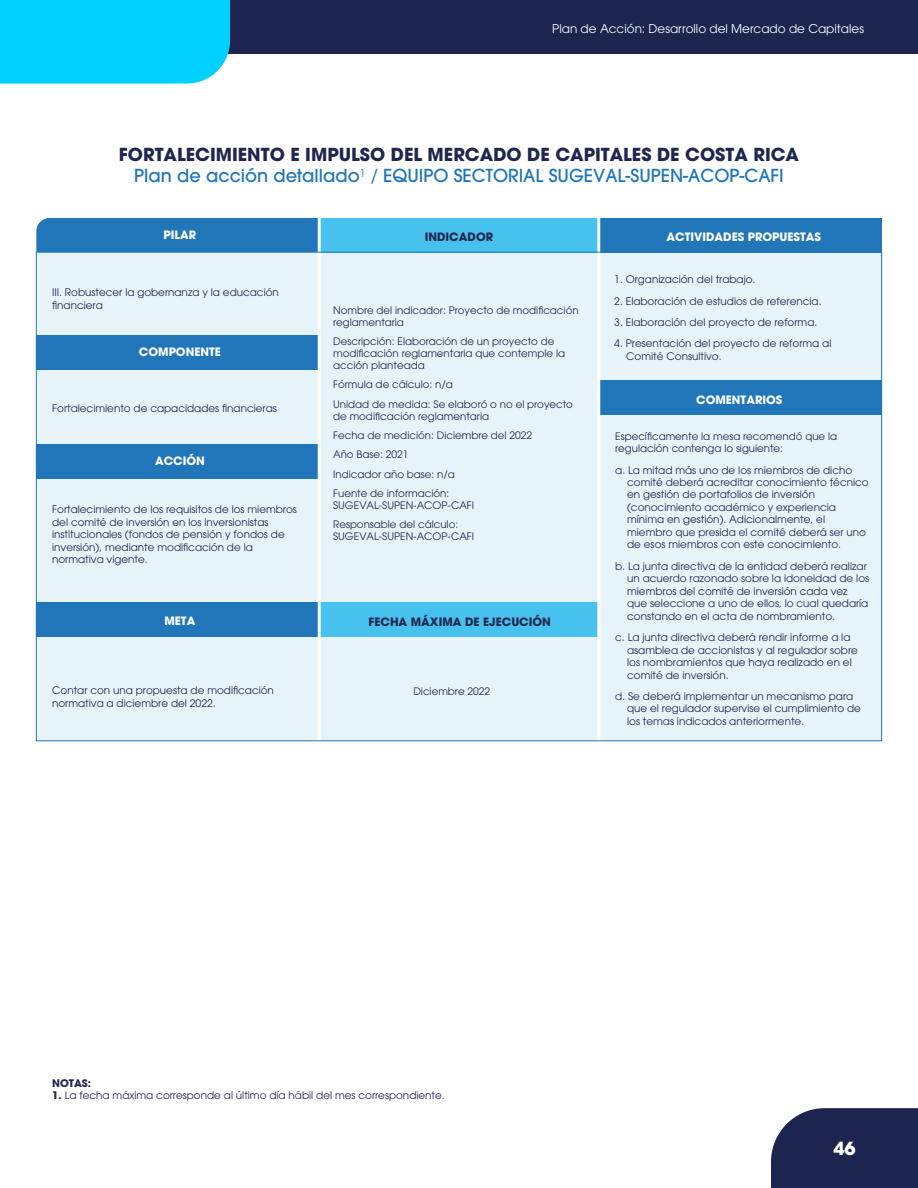
<style>
.page{position:relative;width:918px;height:1188px;background:#fff}
.page>*{position:absolute;margin:0;border:0;box-sizing:border-box;transform-origin:0 0}
.t1{font:700 18px "ITC Avant Garde Std";color:#fff}
.t2{font:500 17.85px/21.5px "ITC Avant Garde Pro";color:#1d75b9;text-align:center}
.t3{font:12px "ITC Avant Garde Std";color:#fff}
.t4{font:700 11.4px "ITC Avant Garde Pro";color:#fff}
.t5{font:700 11.4px "ITC Avant Garde Pro";color:#21264e}
.t6{font:10.35px/12.5px "ITC Avant Garde Pro";color:#21264e}
.t7{font:700 10.35px "ITC Avant Garde Pro";color:#21264e}
.t8{font:10.2px/19.4px "ITC Avant Garde Pro";color:#21264e}
.s1{font-weight:700;color:#21264e}
.s2{font-weight:400}
.s3{font-weight:700}
</style>
<div class="page">
<div style="left:771px;top:1108px;width:147px;height:80px;background:#1c244f"></div>
<div style="left:102px;top:0;width:816px;height:54px;background:#1c244f"></div>
<div style="left:0;top:0;width:230px;height:84px;background:#00d1ff"></div>
<div style="left:36px;top:252px;width:846px;height:489px;background:#e6f4fa"></div>
<div style="left:319px;top:218px;width:280px;height:34px;background:#47c1ee"></div>
<div style="left:318px;top:602px;width:282px;height:34px;background:#47c1ee"></div>
<div style="left:36px;top:218px;width:282px;height:34px;background:#2076b9"></div>
<div style="left:36px;top:335px;width:283px;height:34px;background:#2076b9"></div>
<div style="left:36px;top:444px;width:283px;height:34px;background:#2076b9"></div>
<div style="left:36px;top:602px;width:283px;height:34px;background:#2076b9"></div>
<div style="left:599px;top:218px;width:283px;height:34px;background:#2076b9"></div>
<div style="left:599px;top:381px;width:283px;height:34px;background:#2076b9"></div>
<hr style="left:318px;top:218px;width:3px;height:523px;background:#fff">
<hr style="left:597px;top:218px;width:3px;height:523px;background:#fff">
<p class="t3" style="left:552px;top:21px;width:313px">Plan de Acción: Desarrollo del Mercado de Capitales</p>
<h2 class="t2" style="left:119px;top:144px;width:682px"><span class="s1">FORTALECIMIENTO E IMPULSO DEL MERCADO DE CAPITALES DE COSTA RICA<br></span>Plan de acción detallado<sup>1</sup> <span class="s2">/</span> EQUIPO SECTORIAL SUGEVAL-SUPEN-ACOP-CAFI</h2>
<p class="t4" style="left:164px;top:228px;width:34px">PILAR</p>
<p class="t5" style="left:425px;top:229px;width:70px">INDICADOR</p>
<p class="t4" style="left:666px;top:229px;width:156px">ACTIVIDADES PROPUESTAS</p>
<p class="t6" style="left:52px;top:286px;width:228px">III. Robustecer la gobernanza y la educación financiera</p>
<p class="t4" style="left:139px;top:345px;width:83px">COMPONENTE</p>
<p class="t6" style="left:52px;top:402px;width:226px">Fortalecimiento de capacidades financieras</p>
<p class="t4" style="left:155px;top:453px;width:51px">ACCIÓN</p>
<p class="t6" style="left:52px;top:503px;width:246px">Fortalecimiento de los requisitos de los miembros del comité de inversión en los inversionistas institucionales (fondos de pensión y fondos de inversión), mediante modificación de la normativa vigente.</p>
<p class="t4" style="left:164px;top:613px;width:32px">META</p>
<p class="t8" style="left:333px;top:304px;width:247px;line-height:11.9px">Nombre del indicador: Proyecto de modificación reglamentaria</p>
<p class="t8" style="left:333px;top:336px;width:233px;line-height:11.9px">Descripción: Elaboración de un proyecto de modificación reglamentaria que contemple la acción planteada</p>
<p class="t8" style="left:333px;top:375px;width:241px">Fórmula de cálculo: n/a<br>Unidad de medida: Se elaboró o no el proyecto</p>
<p class="t8" style="left:333px;top:406px;width:201px">de modificación reglamentaria<br>Fecha de medición: Diciembre del 2022<br>Año Base: 2021<br>Indicador año base: n/a<br>Fuente de información:</p>
<p class="t8" style="left:333px;top:495px;width:143px">SUGEVAL-SUPEN-ACOP-CAFI<br>Responsable del cálculo:</p>
<p class="t8" style="left:333px;top:526px;width:143px">SUGEVAL-SUPEN-ACOP-CAFI</p>
<p class="t5" style="left:369px;top:614px;width:184px">FECHA MÁXIMA DE EJECUCIÓN</p>
<p class="t6" style="left:52px;top:684px;width:223px">Contar con una propuesta de modificación normativa a diciembre del 2022.</p>
<p class="t8" style="left:413px;top:681px;width:78px">Diciembre 2022</p>
<p class="t6" style="left:614px;top:273px;width:143px">1. Organización del trabajo.</p>
<p class="t6" style="left:614px;top:295px;width:209px">2. Elaboración de estudios de referencia.</p>
<p class="t6" style="left:614px;top:316px;width:205px">3. Elaboración del proyecto de reforma.</p>
<p class="t6" style="left:626px;top:337px;width:207px;text-indent:-12px">4. Presentación del proyecto de reforma al<br>Comité Consultivo.</p>
<p class="t4" style="left:696px;top:392px;width:88px">COMENTARIOS</p>
<p class="t8" style="left:615px;top:430px;width:223px;line-height:11.9px">Específicamente la mesa recomendó que la regulación contenga lo siguiente:</p>
<p class="t6" style="left:627px;top:463px;width:243px;text-indent:-12px">a. La mitad más uno de los miembros de dicho comité deberá acreditar conocimiento técnico en gestión de portafolios de inversión (conocimiento académico y experiencia mínima en gestión). Adicionalmente, el miembro que presida el comité deberá ser uno de esos miembros con este conocimiento.</p>
<p class="t6" style="left:627px;top:560px;width:244px;text-indent:-12px">b. La junta directiva de la entidad deberá realizar un acuerdo razonado sobre la idoneidad de los miembros del comité de inversión cada vez que seleccione a uno de ellos, lo cual quedaría constando en el acta de nombramiento.</p>
<p class="t6" style="left:627px;top:631px;width:232px;text-indent:-12px">c. La junta directiva deberá rendir informe a la asamblea de accionistas y al regulador sobre los nombramientos que haya realizado en el comité de inversión.</p>
<p class="t6" style="left:627px;top:690px;width:235px;text-indent:-12px">d. Se deberá implementar un mecanismo para que el regulador supervise el cumplimiento de los temas indicados anteriormente.</p>
<p class="t7" style="left:52px;top:1076px;width:41px">NOTAS:</p>
<p class="t6" style="left:52px;top:1089px;width:394px"><span class="s3">1.</span> La fecha máxima corresponde al último día hábil del mes correspondiente.</p>
<h1 class="t1" style="left:833px;top:1136px;width:24px">46</h1>
</div>
